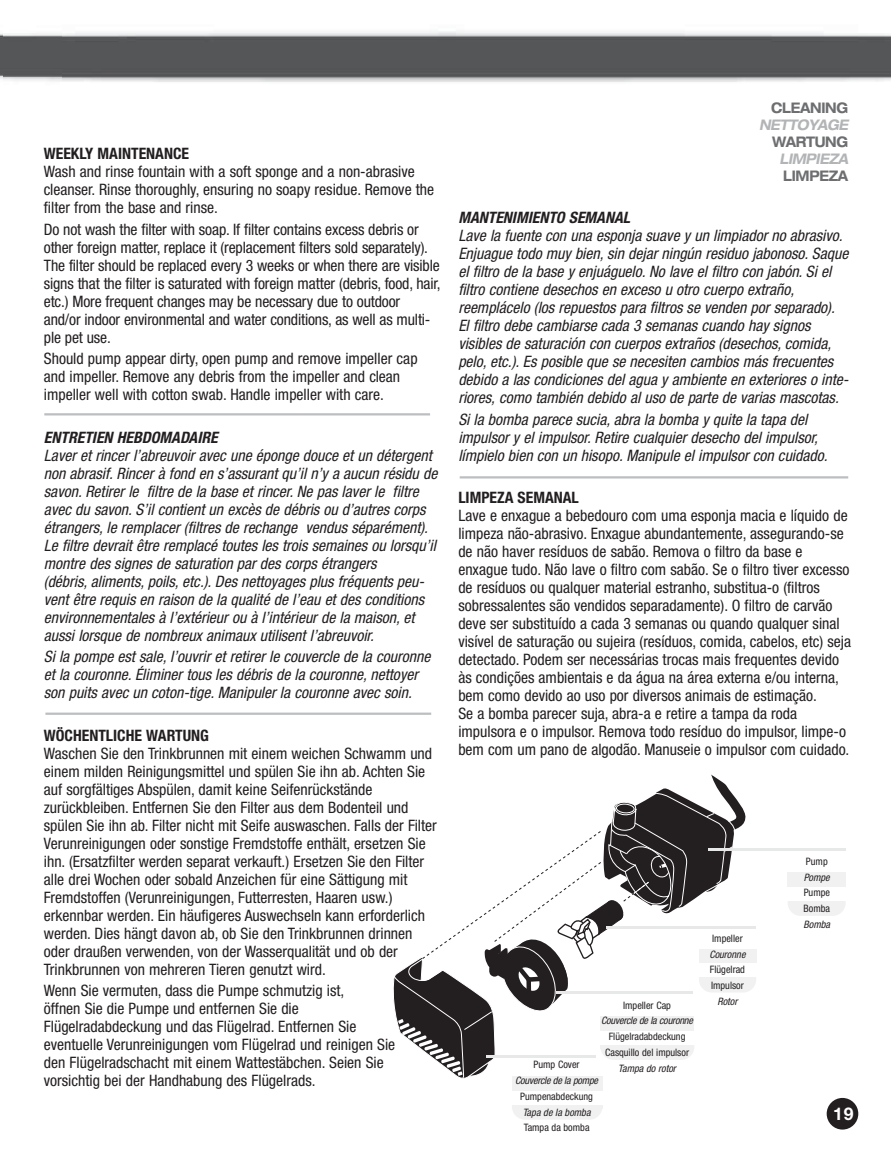
<style>
.page{position:relative;width:891px;height:1155px;background:#fff}
.page>*{position:absolute;margin:0;border:0;box-sizing:border-box;transform-origin:0 0}
.t1{font:700 17.55px "Helvetica Neue";color:#fff}
.t2{font:condensed 15.75px/18px "Helvetica Neue";color:#231f20}
.t3{font:italic condensed 15.75px/18px "Helvetica Neue";color:#231f20}
.t4{font:700 condensed 15.75px "Helvetica Neue";color:#231f20}
.t5{font:italic 700 condensed 15.75px "Helvetica Neue";color:#231f20}
.t6{font:700 expanded 14.62px "Helvetica Neue";letter-spacing:-.025em;color:#6d6e70;scale:.85 1}
.t7{font:italic 700 expanded 14.62px "Helvetica Neue";letter-spacing:-.025em;color:#b2b4b6;scale:.85 1}
.t8{font:condensed 10.35px/15.8px "Helvetica Neue";color:#231f20}
.t9{font:italic condensed 10.35px "Helvetica Neue";letter-spacing:-.01em;color:#231f20}
</style>
<div class="page">
<div style="left:827px;top:1097px;width:31px;height:32px;background:#231f20;border-radius:50%"></div>
<img style="left:2px;top:31px;width:889px;height:51px">
<hr style="left:44px;top:413px;width:386px;height:2px;background:#bcbec0">
<hr style="left:45px;top:712px;width:386px;height:2px;background:#bcbec0">
<hr style="left:460px;top:476px;width:388px;height:2px;background:#bcbec0">
<svg style="left:393px;top:774px;width:352px;height:304px"></svg>
<div style="left:512px;top:1061px;width:90px;height:47px;background:#fff;border-radius:13px"></div>
<div style="left:512px;top:1093px;width:90px;height:26px;background:#f1f1f2;border-radius:13px"></div>
<div style="left:512px;top:1076px;width:90px;height:14px;background:#f1f1f2"></div>
<div style="left:512px;top:1092px;width:90px;height:12px;background:#fff"></div>
<svg style="left:512px;top:1104px;width:90px;height:1px"></svg>
<div style="left:600px;top:1001px;width:94px;height:47px;background:#fff;border-radius:13px"></div>
<div style="left:600px;top:1033px;width:94px;height:26px;background:#f1f1f2;border-radius:13px"></div>
<div style="left:600px;top:1016px;width:94px;height:14px;background:#f1f1f2"></div>
<div style="left:600px;top:1032px;width:94px;height:12px;background:#fff"></div>
<div style="left:699px;top:934px;width:57px;height:47px;background:#fff;border-radius:13px"></div>
<div style="left:699px;top:966px;width:57px;height:26px;background:#f1f1f2;border-radius:13px"></div>
<div style="left:699px;top:949px;width:57px;height:14px;background:#f1f1f2"></div>
<div style="left:699px;top:963px;width:57px;height:13px;background:#fff"></div>
<div style="left:788px;top:889px;width:58px;height:26px;background:#f1f1f2;border-radius:13px"></div>
<div style="left:788px;top:872px;width:58px;height:14px;background:#f1f1f2"></div>
<div style="left:788px;top:886px;width:58px;height:14px;background:#fff"></div>
<hr style="left:486px;top:1054px;width:110px;height:3px;background:#e7e8e8">
<hr style="left:556px;top:990px;width:136px;height:3px;background:#e7e8e8">
<hr style="left:607px;top:925px;width:149px;height:3px;background:#e7e8e8">
<hr style="left:708px;top:847px;width:137px;height:3px;background:#e7e8e8">
<img style="left:0;top:34px;width:2px;height:45px">
<p class="t4" style="left:44px;top:148px;width:147px">WEEKLY MAINTENANCE</p>
<p class="t2" style="left:44px;top:164px;width:392px">Wash and rinse fountain with a soft sponge and a non-abrasive cleanser. Rinse thoroughly, ensuring no soapy residue. Remove the filter from the base and rinse.</p>
<p class="t2" style="left:44px;top:221px;width:398px">Do not wash the filter with soap. If filter contains excess debris or other foreign matter, replace it (replacement filters sold separately).<br>The filter should be replaced every 3 weeks or when there are visible signs that the filter is saturated with foreign matter (debris, food, hair, etc.) More frequent changes may be necessary due to outdoor and/or indoor environmental and water conditions, as well as multi&shy;ple pet use.</p>
<p class="t2" style="left:44px;top:351px;width:375px">Should pump appear dirty, open pump and remove impeller cap and impeller. Remove any debris from the impeller and clean impeller well with cotton swab. Handle impeller with care.</p>
<p class="t5" style="left:44px;top:431px;width:175px">ENTRETIEN HEBDOMADAIRE</p>
<p class="t3" style="left:44px;top:447px;width:395px">Laver et rincer l’abreuvoir avec une éponge douce et un détergent non abrasif. Rincer à fond en s’assurant qu’il n’y a aucun résidu de savon. Retirer le filtre de la base et rincer. Ne pas laver le filtre avec du savon. S’il contient un excès de débris ou d’autres corps étrangers, le remplacer (filtres de rechange vendus séparément).<br>Le filtre devrait être remplacé toutes les trois semaines ou lorsqu’il montre des signes de saturation par des corps étrangers<br>(débris, aliments, poils, etc.). Des nettoyages plus fréquents peu&shy;vent être requis en raison de la qualité de l’eau et des conditions environnementales à l’extérieur ou à l’intérieur de la maison, et aussi lorsque de nombreux animaux utilisent l’abreuvoir.</p>
<p class="t3" style="left:44px;top:648px;width:388px">Si la pompe est sale, l’ouvrir et retirer le couvercle de la couronne et la couronne. Éliminer tous les débris de la couronne, nettoyer son puits avec un coton-tige. Manipuler la couronne avec soin.</p>
<p class="t4" style="left:44px;top:729px;width:167px">WÖCHENTLICHE WARTUNG</p>
<p class="t2" style="left:44px;top:745px;width:395px">Waschen Sie den Trinkbrunnen mit einem weichen Schwamm und einem milden Reinigungsmittel und spülen Sie ihn ab. Achten Sie auf sorgfältiges Abspülen, damit keine Seifenrückstände zurückbleiben. Entfernen Sie den Filter aus dem Bodenteil und spülen Sie ihn ab. Filter nicht mit Seife auswaschen. Falls der Filter Verunreinigungen oder sonstige Fremdstoffe enthält, ersetzen Sie ihn. (Ersatzfilter werden separat verkauft.) Ersetzen Sie den Filter alle drei Wochen oder sobald Anzeichen für eine Sättigung mit Fremdstoffen (Verunreinigungen, Futterresten, Haaren usw.) erkennbar werden. Ein häufigeres Auswechseln kann erforderlich werden. Dies hängt davon ab, ob Sie den Trinkbrunnen drinnen oder draußen verwenden, von der Wasserqualität und ob der Trinkbrunnen von mehreren Tieren genutzt wird.</p>
<p class="t2" style="left:44px;top:982px;width:353px">Wenn Sie vermuten, dass die Pumpe schmutzig ist,<br>öffnen Sie die Pumpe und entfernen Sie die Flügelradabdeckung und das Flügelrad. Entfernen Sie eventuelle Verunreinigungen vom Flügelrad und reinigen Sie den Flügelradschacht mit einem Wattestäbchen. Seien Sie vorsichtig bei der Handhabung des Flügelrads.</p>
<p class="t6" style="left:771px;top:102px;width:92px">CLEANING</p>
<p class="t7" style="left:759px;top:119px;width:106px">NETTOYAGE</p>
<p class="t6" style="left:772px;top:136px;width:91px">WARTUNG</p>
<p class="t7" style="left:779px;top:153px;width:83px">LIMPIEZA</p>
<p class="t6" style="left:783px;top:170px;width:78px">LIMPEZA</p>
<p class="t5" style="left:458px;top:212px;width:173px">MANTENIMIENTO SEMANAL</p>
<p class="t3" style="left:458px;top:228px;width:392px">Lave la fuente con una esponja suave y un limpiador no abrasivo.<br>Enjuague todo muy bien, sin dejar ningún residuo jabonoso. Saque el filtro de la base y enjuáguelo. No lave el filtro con jabón. Si el filtro contiene desechos en exceso u otro cuerpo extraño, reemplácelo (los repuestos para filtros se venden por separado).<br>El filtro debe cambiarse cada 3 semanas cuando hay signos visibles de saturación con cuerpos extraños (desechos, comida, pelo, etc.). Es posible que se necesiten cambios más frecuentes debido a las condiciones del agua y ambiente en exteriores o inte&shy;riores, como también debido al uso de parte de varias mascotas.</p>
<p class="t3" style="left:458px;top:411px;width:371px">Si la bomba parece sucia, abra la bomba y quite la tapa del impulsor y el impulsor. Retire cualquier desecho del impulsor, límpielo bien con un hisopo. Manipule el impulsor con cuidado.</p>
<p class="t4" style="left:458px;top:492px;width:122px">LIMPEZA SEMANAL</p>
<p class="t2" style="left:458px;top:508px;width:394px">Lave e enxague a bebedouro com uma esponja macia e líquido de limpeza não-abrasivo. Enxague abundantemente, assegurando-se de não haver resíduos de sabão. Remova o filtro da base e enxague tudo. Não lave o filtro com sabão. Se o filtro tiver excesso de resíduos ou qualquer material estranho, substitua-o (filtros sobressalentes são vendidos separadamente). O filtro de carvão deve ser substituído a cada 3 semanas ou quando qualquer sinal visível de saturação ou sujeira (resíduos, comida, cabelos, etc) seja detectado. Podem ser necessárias trocas mais frequentes devido às condições ambientais e da água na área externa e/ou interna, bem como devido ao uso por diversos animais de estimação.<br>Se a bomba parecer suja, abra-a e retire a tampa da roda impulsora e o impulsor. Remova todo resíduo do impulsor, limpe-o bem com um pano de algodão. Manuseie o impulsor com cuidado.</p>
<p class="t8" style="left:623px;top:997px;width:49px">Impeller Cap</p>
<p class="t9" style="left:601px;top:1016px;width:93px">Couvercle de la couronne</p>
<p class="t8" style="left:605px;top:1029px;width:85px;text-align:center">Flügelradabdeckung<br>Casquillo del impulsor</p>
<p class="t9" style="left:618px;top:1064px;width:59px">Tampa do rotor</p>
<p class="t8" style="left:534px;top:1057px;width:48px">Pump Cover</p>
<p class="t9" style="left:515px;top:1076px;width:85px">Couvercle de la pompe</p>
<p class="t8" style="left:520px;top:1089px;width:74px">Pumpenabdeckung</p>
<p class="t9" style="left:523px;top:1108px;width:69px">Tapa de la bomba</p>
<p class="t8" style="left:524px;top:1120px;width:67px">Tampa da bomba</p>
<p class="t8" style="left:712px;top:931px;width:32px">Impeller</p>
<p class="t9" style="left:709px;top:950px;width:38px">Couronne</p>
<p class="t8" style="left:710px;top:962px;width:37px">Flügelrad<br>Impulsor</p>
<p class="t9" style="left:717px;top:997px;width:22px">Rotor</p>
<p class="t8" style="left:806px;top:854px;width:23px">Pump</p>
<p class="t9" style="left:804px;top:873px;width:27px">Pompe</p>
<p class="t8" style="left:804px;top:885px;width:28px">Pumpe<br>Bomba</p>
<p class="t9" style="left:804px;top:920px;width:28px">Bomba</p>
<p class="t1" style="left:833px;top:1107px;width:22px">19</p>
</div>
